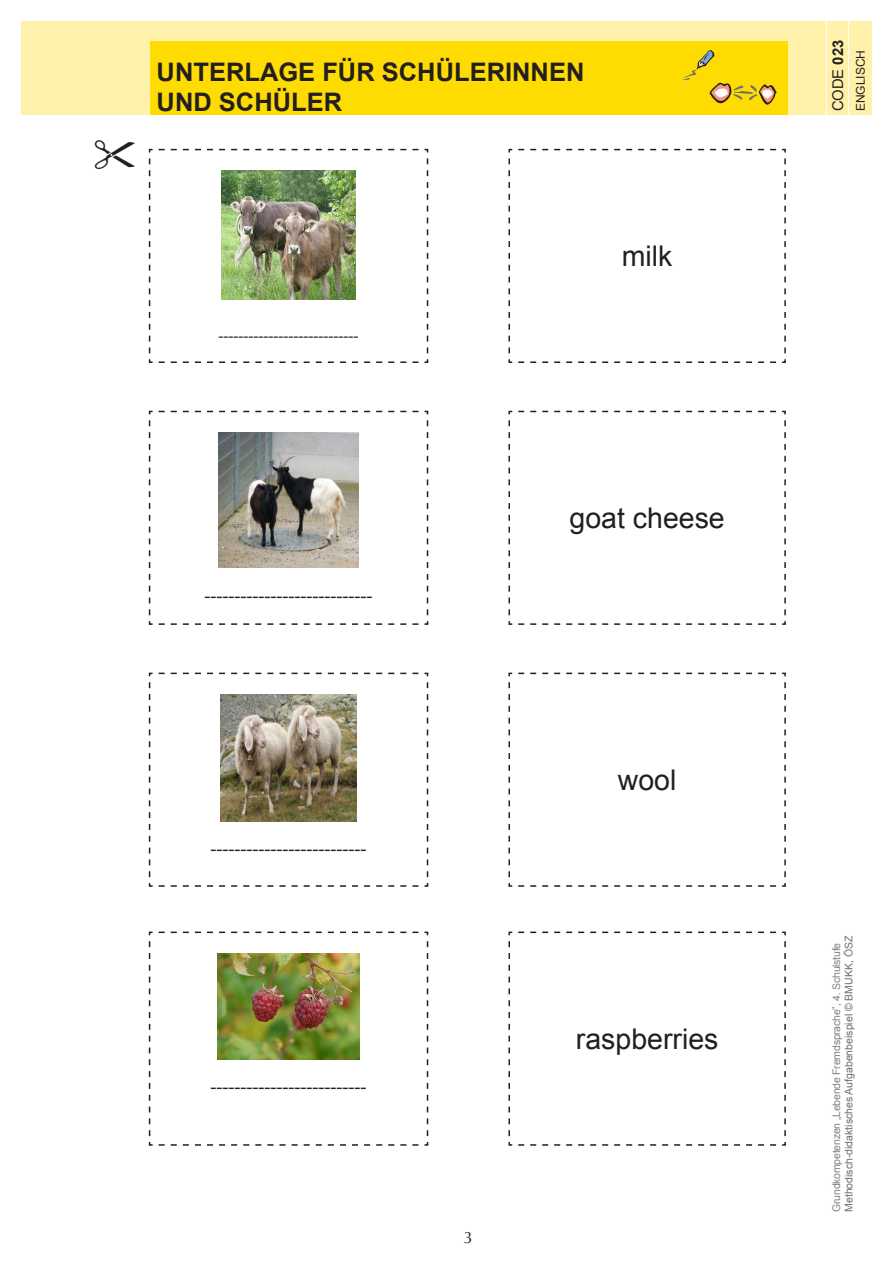
<style>
.page{position:relative;width:893px;height:1263px;background:#fff}
.page>*{position:absolute;margin:0;border:0;box-sizing:border-box;transform-origin:0 0}
.t1{font:28.5px "Arial";color:#231f20}
.t2{font:700 25.5px/30.6px "Arial";color:#231f20}
.t3{font:18px "Arial";color:#231f20}
.t4{font:16.5px "Optima";color:#231f20}
.t5{font:15px "Arial";color:#231f20}
.t6{font:14.85px "Arial";color:#231f20}
.t7{font:12px "Arial";color:#231f20}
.t8{font:10.5px "Arial";letter-spacing:-.02em;color:#808285}
.t9{font:10.5px "Arial";color:#6c6d70}
.s1{font-weight:700}
</style>
<div class="page">
<div style="left:21px;top:21px;width:851px;height:94px;background:#fff0aa"></div>
<div style="left:150px;top:42px;width:638px;height:73px;background:#ffdc01"></div>
<hr style="left:848px;top:20px;width:1px;height:127px;background:#fff">
<hr style="left:826px;top:20px;width:1px;height:127px;background:#fff">
<svg style="left:148px;top:148px;width:281px;height:206px"></svg>
<svg style="left:427px;top:150px;width:1px;height:203px"></svg>
<svg style="left:508px;top:148px;width:278px;height:206px"></svg>
<svg style="left:518px;top:149px;width:268px;height:204px"></svg>
<svg style="left:148px;top:359px;width:281px;height:4px"></svg>
<svg style="left:508px;top:359px;width:278px;height:4px"></svg>
<svg style="left:148px;top:410px;width:281px;height:206px"></svg>
<svg style="left:427px;top:411px;width:1px;height:204px"></svg>
<svg style="left:508px;top:410px;width:278px;height:206px"></svg>
<svg style="left:518px;top:411px;width:268px;height:204px"></svg>
<svg style="left:148px;top:621px;width:281px;height:4px"></svg>
<svg style="left:508px;top:621px;width:278px;height:4px"></svg>
<svg style="left:148px;top:672px;width:281px;height:206px"></svg>
<svg style="left:427px;top:673px;width:1px;height:204px"></svg>
<svg style="left:508px;top:672px;width:278px;height:206px"></svg>
<svg style="left:518px;top:673px;width:268px;height:204px"></svg>
<svg style="left:148px;top:883px;width:281px;height:4px"></svg>
<svg style="left:508px;top:883px;width:278px;height:4px"></svg>
<svg style="left:148px;top:931px;width:281px;height:206px"></svg>
<svg style="left:427px;top:932px;width:1px;height:204px"></svg>
<svg style="left:508px;top:931px;width:278px;height:206px"></svg>
<svg style="left:518px;top:931px;width:268px;height:205px"></svg>
<svg style="left:148px;top:1142px;width:281px;height:4px"></svg>
<svg style="left:508px;top:1142px;width:278px;height:4px"></svg>
<img style="left:221px;top:171px;width:135px;height:129px">
<img style="left:218px;top:433px;width:141px;height:135px">
<img style="left:220px;top:695px;width:137px;height:127px">
<img style="left:218px;top:953px;width:141px;height:106px">
<svg style="left:682px;top:50px;width:95px;height:55px"></svg>
<h2 class="t2" style="left:157px;top:57px;width:429px">UNTERLAGE FÜR SCHÜLERINNEN<br>UND SCHÜLER</h2>
<p class="t5" style="left:219px;top:326px;width:141px">----------------------------</p>
<h1 class="t1" style="left:622px;top:238px;width:52px">milk</h1>
<p class="t3" style="left:205px;top:584px;width:169px">----------------------------</p>
<p class="t3" style="left:211px;top:837px;width:157px">--------------------------</p>
<p class="t3" style="left:211px;top:1074px;width:157px">--------------------------</p>
<p class="t4" style="left:464px;top:1228px;width:11px">3</p>
<h1 class="t1" style="left:569px;top:499px;width:157px">goat cheese</h1>
<h1 class="t1" style="left:618px;top:761px;width:60px">wool</h1>
<h1 class="t1" style="left:576px;top:1020px;width:144px">raspberries</h1>
<p class="t6" style="left:828px;top:111px;width:73px;rotate:-90deg">CODE <span class="s1">023</span></p>
<p class="t7" style="left:853px;top:111px;width:63px;rotate:-90deg">ENGLISCH</p>
<p class="t8" style="left:829px;top:1212px;width:271px;rotate:-90deg">Grundkompetenzen „Lebende Fremdsprache”, 4. Schulstufe</p>
<p class="t9" style="left:842px;top:1212px;width:278px;rotate:-90deg">Methodisch-didaktisches Aufgabenbeispiel © BMUKK, ÖSZ</p>
</div>
